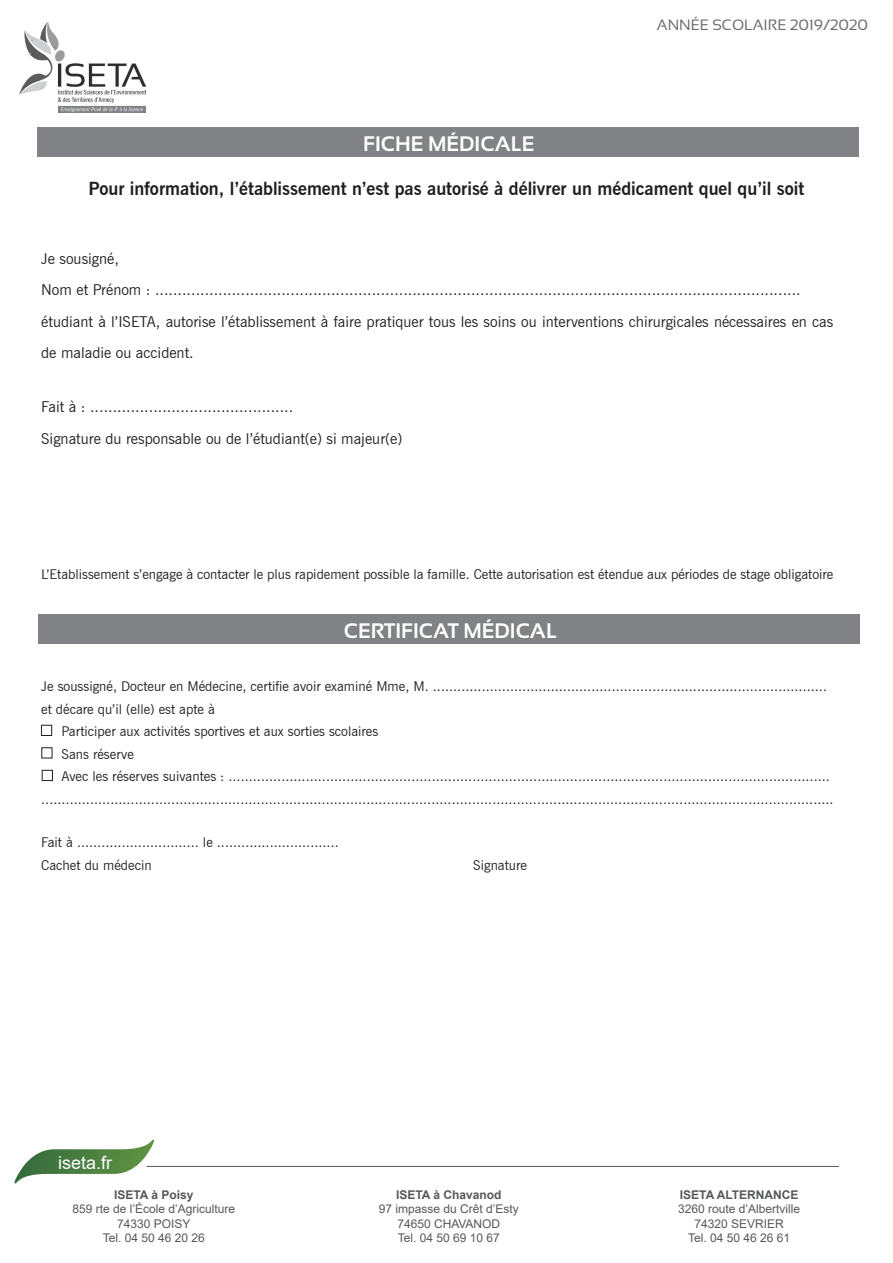
<style>
.page{position:relative;width:893px;height:1263px;background:#fff}
.page>*{position:absolute;margin:0;border:0;box-sizing:border-box;transform-origin:0 0}
.t1{font:700 21px "Sansation";color:#fff}
.t2{font:700 18px "News Gothic BT";color:#231f20}
.t3{font:18px "Arial";color:#fff}
.t4{font:15px/31.5px "News Gothic BT";color:#231f20}
.t5{font:15px "Sansation";color:#6c6d70}
.t6{font:13.5px/22.5px "News Gothic BT";color:#231f20}
.t7{font:12px/14.4px "Arial";color:#57585a;text-align:center}
.t8{font:700 12px "Arial";color:#57585a}
</style>
<div class="page">
<img style="left:19px;top:22px;width:127px;height:91px">
<svg style="left:14px;top:1140px;width:140px;height:44px"></svg>
<hr style="left:147px;top:1166px;width:692px;height:1px;background:#57585a">
<div style="left:37px;top:128px;width:822px;height:29px;background:#808285"></div>
<div style="left:41px;top:725px;width:11px;height:11px;border:1px solid #231f20"></div>
<div style="left:38px;top:614px;width:822px;height:30px;background:#808285"></div>
<div style="left:42px;top:770px;width:11px;height:11px;border:1px solid #231f20"></div>
<h1 class="t1" style="left:363px;top:132px;width:173px">FICHE MÉDICALE</h1>
<p class="t5" style="left:657px;top:16px;width:213px">ANNÉE SCOLAIRE 2019/2020</p>
<h2 class="t2" style="left:89px;top:178px;width:717px">Pour information, l’établissement n’est pas autorisé à délivrer un médicament quel qu’il soit</h2>
<p class="t4" style="left:41px;top:242px;width:794px">Je sousigné,<br>Nom et Prénom : ............................................................................................................................................... étudiant à l’ISETA, autorise l’établissement à faire pratiquer tous les soins ou interventions chirurgicales nécessaires en cas de maladie ou accident.</p>
<p class="t4" style="left:41px;top:391px;width:362px">Fait à : .............................................<br>Signature du responsable ou de l’étudiant(e) si majeur(e)</p>
<p class="t6" style="left:41px;top:562px;width:794px">L’Etablissement s’engage à contacter le plus rapidement possible la famille. Cette autorisation est étendue aux périodes de stage obligatoire</p>
<h1 class="t1" style="left:344px;top:619px;width:215px">CERTIFICAT MÉDICAL</h1>
<p class="t6" style="left:41px;top:675px;width:787px">Je soussigné, Docteur en Médecine, certifie avoir examiné Mme, M. .................................................................................................</p>
<p class="t6" style="left:41px;top:697px;width:175px">et décare qu’il (elle) est apte à</p>
<p class="t6" style="left:62px;top:720px;width:318px">Participer aux activités sportives et aux sorties scolaires</p>
<p class="t6" style="left:62px;top:742px;width:74px">Sans réserve</p>
<p class="t6" style="left:62px;top:765px;width:770px">Avec les réserves suivantes : ....................................................................................................................................................</p>
<p class="t6" style="left:41px;top:788px;width:794px">...................................................................................................................................................................................................</p>
<p class="t6" style="left:41px;top:831px;width:299px">Fait à .............................. le ..............................<br>Cachet du médecin</p>
<p class="t6" style="left:473px;top:854px;width:55px">Signature</p>
<h2 class="t3" style="left:58px;top:1150px;width:56px">iseta.fr</h2>
<p class="t8" style="left:114px;top:1186px;width:81px">ISETA à Poisy</p>
<p class="t7" style="left:72px;top:1202px;width:164px">859 rte de l’École d’Agriculture<br>74330 POISY<br>Tel. 04 50 46 20 26</p>
<p class="t8" style="left:396px;top:1186px;width:107px">ISETA à Chavanod</p>
<p class="t7" style="left:379px;top:1202px;width:142px">97 impasse du Crêt d’Esty<br>74650 CHAVANOD<br>Tel. 04 50 69 10 67</p>
<p class="t8" style="left:680px;top:1186px;width:120px">ISETA ALTERNANCE</p>
<p class="t7" style="left:678px;top:1202px;width:124px">3260 route d’Albertville<br>74320 SEVRIER<br>Tel. 04 50 46 26 61</p>
</div>
